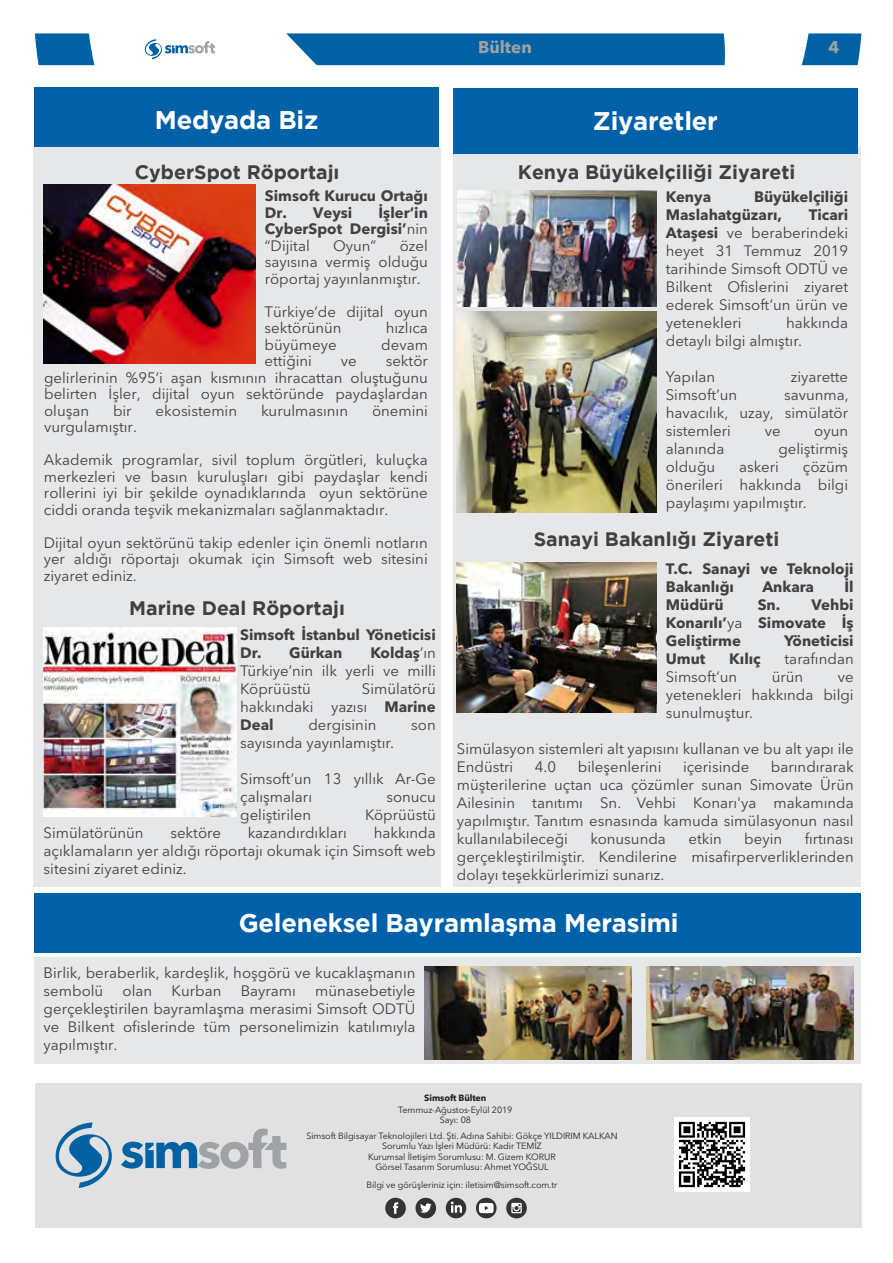
<style>
.page{position:relative;width:893px;height:1263px;background:#fff}
.page>*{position:absolute;margin:0;border:0;box-sizing:border-box;transform-origin:0 0}
.t1{font:700 25.5px "Gotham";letter-spacing:-.01em;color:#fff}
.t2{font:700 19.5px "Gotham";color:#404041}
.t3{font:700 16.95px "Avenir Next LT Pro";color:#a0a3a6}
.t4{font:15px/18px "Avenir Next LT Pro";color:#414042;text-align:justify}
.t5{font:700 15px/18px "Avenir Next LT Pro";color:#414042}
.t6{font:9px/10.4px "Avenir Next LT Pro";letter-spacing:-.01em;color:#231f20;text-align:center}
.t7{font:700 9px "Avenir Next LT Pro";letter-spacing:-.01em;color:#231f20}
.s1{font-weight:400}
.s2{font-weight:700}
</style>
<div class="page">
<div style="left:34px;top:957px;width:827px;height:107px;background:#e6e7e8"></div>
<img style="left:647px;top:966px;width:207px;height:93px">
<img style="left:425px;top:966px;width:207px;height:93px">
<div style="left:35px;top:1083px;width:826px;height:145px;background:#e2e1e1"></div>
<svg style="left:35px;top:33px;width:60px;height:32px;background:#1871ac"></svg>
<div style="left:286px;top:33px;width:439px;height:32px;background:#0062a4"></div>
<svg style="left:802px;top:33px;width:59px;height:32px;background:#1770ac"></svg>
<svg style="left:121px;top:1128px;width:165px;height:41px"></svg>
<svg style="left:55px;top:1122px;width:57px;height:66px"></svg>
<div style="left:385px;top:1198px;width:21px;height:20px;background:#343333;border-radius:50%"></div>
<svg style="left:393px;top:1202px;width:5px;height:12px"></svg>
<div style="left:415px;top:1198px;width:21px;height:20px;background:#343333;border-radius:50%"></div>
<svg style="left:420px;top:1203px;width:11px;height:10px"></svg>
<div style="left:506px;top:1198px;width:21px;height:20px;background:#343333;border-radius:50%"></div>
<svg style="left:511px;top:1203px;width:11px;height:10px"></svg>
<svg style="left:446px;top:1198px;width:20px;height:20px"></svg>
<div style="left:476px;top:1198px;width:21px;height:20px;background:#343333;border-radius:50%"></div>
<svg style="left:479px;top:1203px;width:15px;height:10px"></svg>
<svg style="left:144px;top:39px;width:71px;height:20px"></svg>
<div style="left:34px;top:87px;width:405px;height:66px;background:#0060a8"></div>
<div style="left:453px;top:147px;width:407px;height:740px;background:#e6e7e8"></div>
<div style="left:33px;top:147px;width:408px;height:740px;background:#e6e7e8"></div>
<div style="left:453px;top:88px;width:405px;height:66px;background:#0060a8"></div>
<div style="left:34px;top:893px;width:827px;height:60px;background:#0060a8"></div>
<img style="left:44px;top:627px;width:192px;height:190px">
<img style="left:456px;top:311px;width:201px;height:202px">
<img style="left:457px;top:563px;width:199px;height:150px">
<img style="left:457px;top:191px;width:200px;height:115px">
<img style="left:44px;top:185px;width:212px;height:178px">
<img style="left:675px;top:1117px;width:74px;height:75px">
<h1 class="t1" style="left:155px;top:105px;width:165px">Medyada Biz</h1>
<p class="t3" style="left:478px;top:36px;width:55px">Bülten</p>
<p class="t3" style="left:829px;top:36px;width:12px">4</p>
<h1 class="t1" style="left:593px;top:106px;width:126px">Ziyaretler</h1>
<h2 class="t2" style="left:135px;top:161px;width:206px">CyberSpot Röportajı</h2>
<h2 class="t2" style="left:518px;top:161px;width:279px">Kenya Büyükelçiliği Ziyareti</h2>
<p class="t5" style="left:265px;top:187px;width:164px;line-height:16.5px">Simsoft Kurucu Ortağı<br>Dr. Veysi</p>
<p class="t5" style="left:265px;top:204px;width:165px;line-height:16.5px;text-align:justify;text-indent:114px">İşler’in CyberSpot Dergisi’<span class="s1">nin “Dijital</span></p>
<p class="t4" style="left:265px;top:237px;width:165px;line-height:16.5px;text-indent:135px">özel sayısına vermiş olduğu röportaj yayınlanmıştır.</p>
<p class="t4" style="left:265px;top:303px;width:165px;line-height:16.5px">Türkiye’de dijital oyun sektörünün</p>
<p class="t4" style="left:333px;top:236px;width:45px">Oyun”</p>
<p class="t4" style="left:386px;top:319px;width:44px">hızlıca</p>
<p class="t4" style="left:265px;top:335px;width:74px">büyümeye</p>
<p class="t4" style="left:381px;top:335px;width:48px">devam</p>
<p class="t4" style="left:264px;top:352px;width:49px">ettiğini</p>
<p class="t4" style="left:341px;top:352px;width:17px">ve</p>
<p class="t4" style="left:44px;top:352px;width:385px;line-height:16.5px;text-indent:342px">sektör gelirlerinin %95’i aşan kısmının ihracattan oluştuğunu belirten İşler, dijital oyun sektöründe paydaşlardan oluşan</p>
<p class="t4" style="left:113px;top:401px;width:20px">bir</p>
<p class="t4" style="left:156px;top:401px;width:83px">ekosistemin</p>
<p class="t4" style="left:261px;top:401px;width:89px">kurulmasının</p>
<p class="t4" style="left:372px;top:401px;width:57px">önemini</p>
<p class="t4" style="left:44px;top:418px;width:94px">vurgulamıştır.</p>
<p class="t4" style="left:44px;top:451px;width:386px;line-height:16.5px">Akademik programlar, sivil toplum örgütleri, kuluçka merkezleri ve basın kuruluşları gibi paydaşlar kendi rollerini iyi bir şekilde oynadıklarında oyun sektörüne ciddi oranda teşvik mekanizmaları sağlanmaktadır.</p>
<p class="t4" style="left:44px;top:534px;width:386px;line-height:16.5px">Dijital oyun sektörünü takip edenler için önemli notların yer aldığı röportajı okumak için Simsoft web sitesini ziyaret ediniz.</p>
<h2 class="t2" style="left:129px;top:597px;width:217px">Marine Deal Röportajı</h2>
<p class="t5" style="left:240px;top:626px;width:197px">Simsoft İstanbul Yöneticisi<br>Dr. Gürkan</p>
<p class="t4" style="left:240px;top:644px;width:197px;text-indent:130px"><span class="s2">Koldaş</span>’ın Türkiye’nin ilk yerli ve milli Köprüüstü</p>
<p class="t4" style="left:240px;top:680px;width:197px;text-indent:122px">Simülatörü hakkındaki yazısı <span class="s2">Marine Deal</span></p>
<p class="t4" style="left:308px;top:716px;width:70px">dergisinin</p>
<p class="t4" style="left:411px;top:716px;width:26px">son</p>
<p class="t4" style="left:240px;top:734px;width:155px">sayısında yayınlamıştır.</p>
<p class="t4" style="left:240px;top:770px;width:197px">Simsoft’un 13 yıllık Ar-Ge çalışmaları</p>
<p class="t4" style="left:386px;top:788px;width:51px">sonucu</p>
<p class="t4" style="left:240px;top:806px;width:72px">geliştirilen</p>
<p class="t4" style="left:365px;top:806px;width:72px">Köprüüstü</p>
<p class="t4" style="left:44px;top:824px;width:394px;text-indent:330px">hakkında açıklamaların yer aldığı röportajı okumak için Simsoft web sitesini ziyaret ediniz.</p>
<p class="t4" style="left:44px;top:824px;width:101px">Simülatörünün</p>
<p class="t4" style="left:170px;top:824px;width:52px">sektöre</p>
<p class="t4" style="left:248px;top:824px;width:101px">kazandırdıkları</p>
<p class="t5" style="left:666px;top:188px;width:184px;text-indent:88px">Büyükelçiliği<br>Maslahatgüzarı,</p>
<p class="t5" style="left:666px;top:188px;width:47px">Kenya</p>
<p class="t4" style="left:666px;top:206px;width:184px;text-indent:143px"><span class="s2">Ticari Ataşesi</span> ve beraberindeki heyet 31 Temmuz 2019 tarihinde Simsoft ODTÜ ve Bilkent Ofislerini ziyaret ederek Simsoft’un ürün ve yetenekleri</p>
<p class="t4" style="left:666px;top:314px;width:184px;text-indent:120px">hakkında detaylı bilgi almıştır.</p>
<p class="t4" style="left:666px;top:368px;width:51px">Yapılan</p>
<p class="t4" style="left:791px;top:368px;width:59px">ziyarette</p>
<p class="t4" style="left:666px;top:386px;width:73px">Simsoft’un</p>
<p class="t4" style="left:666px;top:386px;width:184px;text-indent:118px">savunma, havacılık, uzay, simülatör sistemleri</p>
<p class="t4" style="left:765px;top:422px;width:17px">ve</p>
<p class="t4" style="left:814px;top:422px;width:35px">oyun</p>
<p class="t4" style="left:666px;top:440px;width:60px">alanında</p>
<p class="t4" style="left:778px;top:440px;width:71px">geliştirmiş</p>
<p class="t4" style="left:666px;top:458px;width:51px">olduğu</p>
<p class="t4" style="left:739px;top:458px;width:41px">askeri</p>
<p class="t4" style="left:666px;top:458px;width:184px;text-indent:137px">çözüm önerileri hakkında bilgi paylaşımı yapılmıştır.</p>
<h2 class="t2" style="left:534px;top:528px;width:247px">Sanayi Bakanlığı Ziyareti</h2>
<p class="t5" style="left:666px;top:560px;width:189px">T.C. Sanayi ve Teknoloji<br>Bakanlığı</p>
<p class="t5" style="left:762px;top:578px;width:53px">Ankara</p>
<p class="t5" style="left:844px;top:578px;width:11px">İl</p>
<p class="t5" style="left:666px;top:596px;width:189px;text-align:justify;text-indent:92px">Sn. Vehbi Konarılı’<span class="s1">ya</span> Simovate İş Geliştirme</p>
<p class="t5" style="left:666px;top:596px;width:59px">Müdürü</p>
<p class="t5" style="left:784px;top:632px;width:71px">Yöneticisi</p>
<p class="t5" style="left:666px;top:650px;width:41px">Umut</p>
<p class="t5" style="left:729px;top:650px;width:33px">Kılıç</p>
<p class="t4" style="left:785px;top:650px;width:71px">tarafından</p>
<p class="t4" style="left:666px;top:668px;width:73px">Simsoft’un</p>
<p class="t4" style="left:772px;top:668px;width:33px">ürün</p>
<p class="t4" style="left:666px;top:668px;width:189px;text-indent:172px">ve yetenekleri hakkında bilgi sunulmuştur.</p>
<p class="t4" style="left:457px;top:740px;width:398px">Simülasyon sistemleri alt yapısını kullanan ve bu alt yapı ile<br>Endüstri</p>
<p class="t4" style="left:457px;top:758px;width:398px;text-indent:314px">barındırarak müşterilerine uçtan uca çözümler sunan Simovate Ürün Ailesinin tanıtımı Sn. Vehbi Konarı'ya makamında yapılmıştır. Tanıtım esnasında kamuda simülasyonun nasıl kullanılabileceği</p>
<p class="t4" style="left:535px;top:758px;width:23px">4.0</p>
<p class="t4" style="left:578px;top:758px;width:85px">bileşenlerini</p>
<p class="t4" style="left:683px;top:758px;width:68px">içerisinde</p>
<p class="t4" style="left:457px;top:830px;width:398px;text-indent:348px">fırtınası gerçekleştirilmiştir. Kendilerine misafirperverliklerinden dolayı teşekkürlerimizi sunarız.</p>
<p class="t4" style="left:590px;top:830px;width:77px">konusunda</p>
<p class="t4" style="left:688px;top:830px;width:35px">etkin</p>
<p class="t4" style="left:744px;top:830px;width:39px">beyin</p>
<h1 class="t1" style="left:239px;top:908px;width:441px">Geleneksel Bayramlaşma Merasimi</h1>
<p class="t4" style="left:44px;top:964px;width:373px">Birlik, beraberlik, kardeşlik, hoşgörü ve kucaklaşmanın sembolü</p>
<p class="t4" style="left:44px;top:982px;width:373px;text-indent:272px">münasebetiyle gerçekleştirilen bayramlaşma merasimi Simsoft ODTÜ ve Bilkent ofislerinde tüm personelimizin katılımıyla yapılmıştır.</p>
<p class="t4" style="left:123px;top:982px;width:31px">olan</p>
<p class="t4" style="left:172px;top:982px;width:51px">Kurban</p>
<p class="t4" style="left:241px;top:982px;width:57px">Bayramı</p>
<p class="t7" style="left:424px;top:1093px;width:64px">Simsoft Bülten</p>
<p class="t6" style="left:398px;top:1105px;width:116px">Temmuz-Ağustos-Eylül 2019<br>Sayı: 08</p>
<p class="t6" style="left:306px;top:1131px;width:313px">Simsoft Bilgisayar Teknolojileri Ltd. Şti. Adına Sahibi: Gökçe YILDIRIM KALKAN Sorumlu Yazı İşleri Müdürü: Kadir TEMİZ<br>Kurumsal İletişim Sorumlusu: M. Gizem KORUR<br>Görsel Tasarım Sorumlusu: Ahmet YOĞSUL</p>
<p class="t6" style="left:366px;top:1180px;width:193px">Bilgi ve görüşleriniz için: iletisim@simsoft.com.tr</p>
</div>
